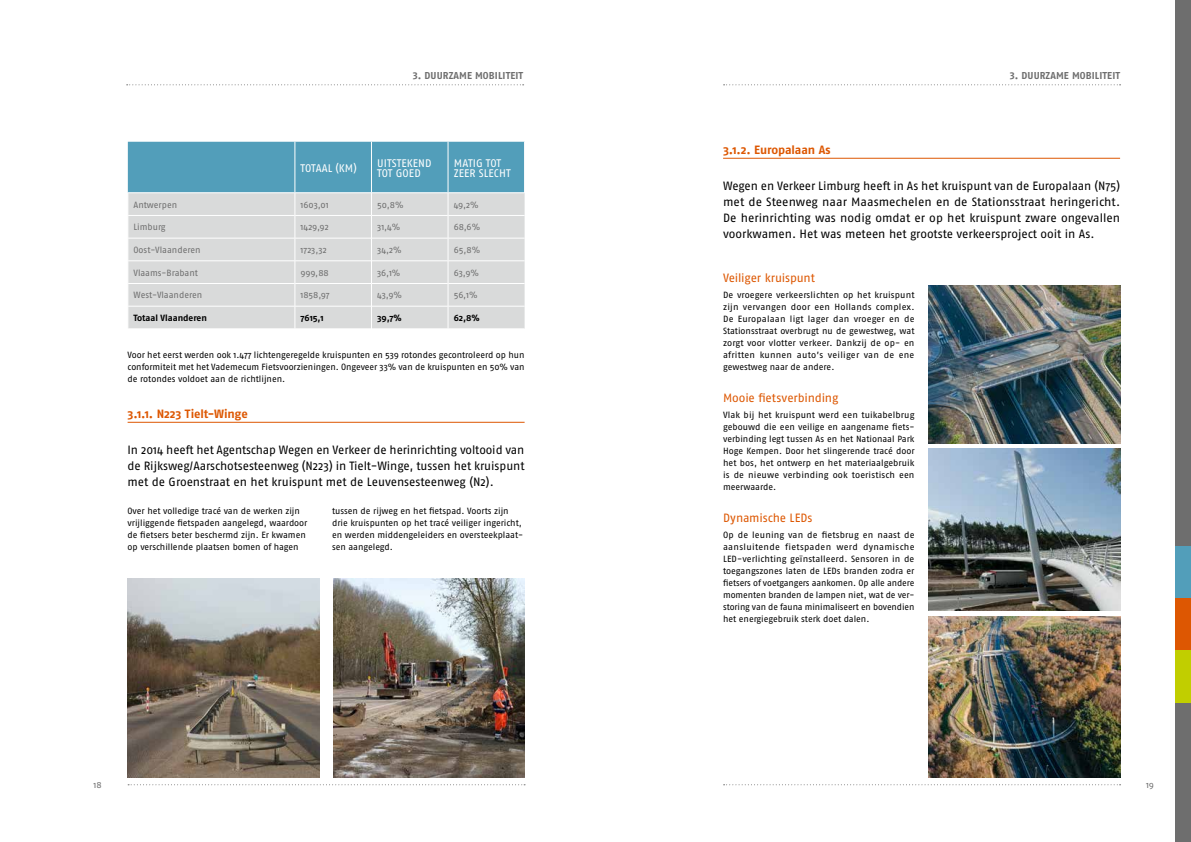
<style>
.page{position:relative;width:1191px;height:842px;background:#fff}
.page>*{position:absolute;margin:0;border:0;box-sizing:border-box;transform-origin:0 0}
.t1{font:12px/16px "Fago OT";letter-spacing:-.005em;color:#000;text-align:justify}
.t2{font:12px "Fago OT";letter-spacing:-.015em;color:#dd5702}
.t3{font:700 12px "Fago OT";letter-spacing:-.015em;color:#dd5702}
.t4{font:11px/10px "Fago OT";color:#fff}
.t5{font:700 10px "Fago OT";letter-spacing:.01em;color:#6e6e6e}
.t6{font:9px/12px "Fago OT";letter-spacing:-.005em;color:#000;text-align:justify}
.t7{font:9px "Fago OT";letter-spacing:-.005em;color:#6e6e6e}
.t8{font:700 9px "Fago OT";letter-spacing:-.005em;color:#000}
</style>
<div class="page">
<hr style="left:723px;top:158px;width:397px;height:1px;background:#dd5702">
<img style="left:928px;top:286px;width:192px;height:157px">
<img style="left:928px;top:616px;width:192px;height:162px">
<img style="left:928px;top:449px;width:192px;height:161px">
<svg style="left:128px;top:784px;width:397px;height:1px"></svg>
<svg style="left:723px;top:784px;width:397px;height:1px"></svg>
<svg style="left:723px;top:84px;width:397px;height:1px"></svg>
<svg style="left:127px;top:84px;width:396px;height:1px"></svg>
<div style="left:1174px;top:0;width:17px;height:842px;background:#6e6e6e"></div>
<div style="left:1174px;top:546px;width:17px;height:53px;background:#529eba"></div>
<div style="left:1174px;top:599px;width:17px;height:52px;background:#dd5702"></div>
<div style="left:1174px;top:651px;width:17px;height:52px;background:#c1ce00"></div>
<hr style="left:128px;top:422px;width:396px;height:1px;background:#dd5702">
<svg style="left:128px;top:142px;width:396px;height:187px;background:#b6cbd3"></svg>
<img style="left:333px;top:579px;width:191px;height:199px">
<img style="left:128px;top:578px;width:191px;height:200px">
<p class="t5" style="left:413px;top:70px;width:112px">3. duurzam e mobi liteit</p>
<p class="t5" style="left:1009px;top:70px;width:112px">3. duurzam e mobi liteit</p>
<p class="t4" style="left:301px;top:163px;width:11px">Totaal</p>
<p class="t4" style="left:335px;top:163px;width:23px">(km)</p>
<p class="t4" style="left:377px;top:158px;width:26px">Uitstekend<br>tot goed</p>
<p class="t4" style="left:454px;top:158px;width:15px">Matig</p>
<p class="t4" style="left:486px;top:158px;width:7px">tot</p>
<p class="t4" style="left:454px;top:168px;width:7px">zeer</p>
<p class="t4" style="left:479px;top:168px;width:7px">slecht</p>
<p class="t7" style="left:133px;top:199px;width:45px">Antwerpen</p>
<p class="t7" style="left:300px;top:199px;width:30px">1603,01</p>
<p class="t7" style="left:377px;top:199px;width:28px">50,8%</p>
<p class="t7" style="left:454px;top:199px;width:26px">49,2%</p>
<p class="t7" style="left:133px;top:222px;width:34px">Limburg</p>
<p class="t7" style="left:300px;top:222px;width:30px">1429,92</p>
<p class="t7" style="left:377px;top:222px;width:25px">31,4%</p>
<p class="t7" style="left:454px;top:222px;width:28px">68,6%</p>
<p class="t7" style="left:133px;top:244px;width:68px">Oost-Vlaanderen</p>
<p class="t7" style="left:300px;top:244px;width:28px">1723,32</p>
<p class="t7" style="left:377px;top:244px;width:26px">34,2%</p>
<p class="t7" style="left:454px;top:244px;width:28px">65,8%</p>
<p class="t7" style="left:133px;top:267px;width:66px">Vlaams-Brabant</p>
<p class="t7" style="left:300px;top:267px;width:30px">999,88</p>
<p class="t7" style="left:377px;top:267px;width:25px">36,1%</p>
<p class="t7" style="left:454px;top:267px;width:27px">63,9%</p>
<p class="t7" style="left:133px;top:290px;width:70px">West-Vlaanderen</p>
<p class="t7" style="left:300px;top:290px;width:31px">1858,97</p>
<p class="t7" style="left:377px;top:290px;width:26px">43,9%</p>
<p class="t7" style="left:454px;top:290px;width:25px">56,1%</p>
<p class="t8" style="left:133px;top:313px;width:75px">Totaal Vlaanderen</p>
<p class="t8" style="left:300px;top:313px;width:25px">7615,1</p>
<p class="t8" style="left:377px;top:313px;width:26px">39,7%</p>
<p class="t8" style="left:454px;top:313px;width:28px">62,8%</p>
<p class="t6" style="left:128px;top:349px;width:398px">Voor het eerst werden ook 1.477 lichtengeregelde kruispunten en 539 rotondes gecontroleerd op hun conformiteit met het Vademecum Fietsvoorzieningen. Ongeveer 33% van de kruispunten en 50% van de rotondes voldoet aan de richtlijnen.</p>
<h1 class="t3" style="left:128px;top:406px;width:122px">3.1.1. N223 Tielt-Winge</h1>
<h1 class="t1" style="left:128px;top:442px;width:398px">In 2014 heeft het Agentschap Wegen en Verkeer de herinrichting voltooid van de Rijksweg/Aarschotsesteenweg (N223) in Tielt-Winge, tussen het kruispunt met de Groenstraat en het kruispunt met de Leuvensesteenweg (N2).</h1>
<p class="t6" style="left:128px;top:505px;width:181px;text-align:left">Over het volledige tracé van de werken zijn vrijliggende fietspaden aangelegd, waardoor de fietsers beter beschermd zijn. Er kwamen op verschillende plaatsen bomen of hagen</p>
<p class="t6" style="left:332px;top:505px;width:192px;text-align:left">tussen de rijweg en het fietspad. Voorts zijn drie kruispunten op het tracé veiliger ingericht, en werden middengeleiders en oversteekplaat&shy;sen aangelegd.</p>
<h1 class="t3" style="left:723px;top:142px;width:109px">3.1.2. Europalaan As</h1>
<p class="t1" style="left:723px;top:178px;width:398px">Wegen en Verkeer Limburg heeft in As het kruispunt van de Europalaan (N75) met de Steenweg naar Maasmechelen en de Stationsstraat heringericht.<br>De herinrichting was nodig omdat er op het kruispunt zware ongevallen voorkwamen. Het was meteen het grootste verkeersproject ooit in As.</p>
<h1 class="t2" style="left:723px;top:270px;width:93px">Veiliger kruispunt</h1>
<p class="t6" style="left:723px;top:289px;width:193px">De vroegere verkeerslichten op het kruispunt zijn vervangen door een Hollands complex.<br>De Europalaan ligt lager dan vroeger en de Stationsstraat overbrugt nu de gewestweg, wat zorgt voor vlotter verkeer. Dankzij de op- en afritten kunnen auto’s veiliger van de ene gewestweg naar de andere.</p>
<h1 class="t2" style="left:723px;top:390px;width:117px">Mooie fietsverbinding</h1>
<p class="t6" style="left:723px;top:409px;width:193px">Vlak bij het kruispunt werd een tuikabelbrug gebouwd die een veilige en aangename fiets&shy;verbinding legt tussen As en het Nationaal Park Hoge Kempen. Door het slingerende tracé door het bos, het ontwerp en het materiaalgebruik is de nieuwe verbinding ook toeristisch een meerwaarde.</p>
<h1 class="t2" style="left:723px;top:510px;width:91px">Dynamische LEDs</h1>
<p class="t6" style="left:723px;top:529px;width:193px">Op de leuning van de fietsbrug en naast de aansluitende fietspaden werd dynamische LED-verlichting geïnstalleerd. Sensoren in de toegangszones laten de LEDs branden zodra er fietsers of voetgangers aankomen. Op alle andere momenten branden de lampen niet, wat de ver&shy;storing van de fauna minimaliseert en bovendien het energiegebruik sterk doet dalen.</p>
<p class="t7" style="left:94px;top:779px;width:10px">18</p>
<p class="t7" style="left:1146px;top:779px;width:9px">19</p>
</div>
